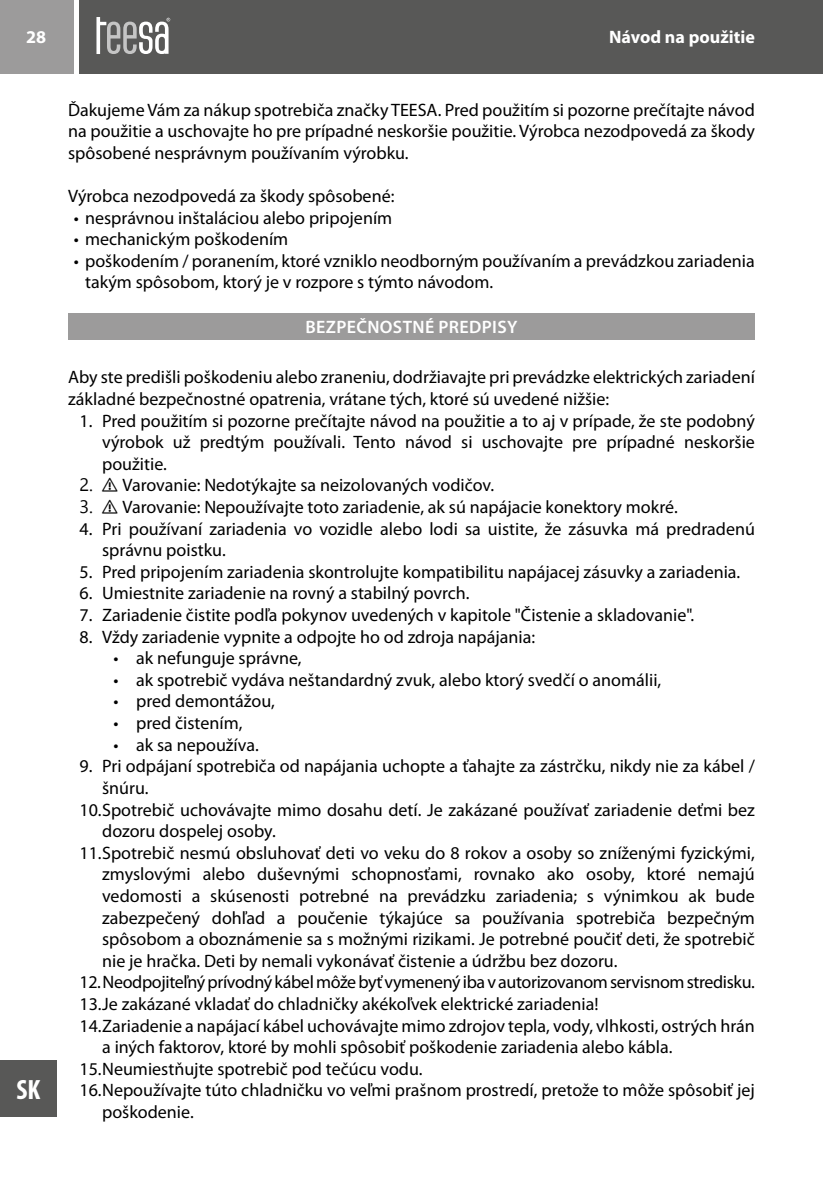
<style>
.page{position:relative;width:823px;height:1191px;background:#fff}
.page>*{position:absolute;margin:0;border:0;box-sizing:border-box;transform-origin:0 0}
.t1{font:700 condensed 28px "Myriad Pro";color:#fff}
.t2{font:18px/21.6px "Myriad Pro";color:#000}
.t3{font:18px "Myriad Pro";letter-spacing:-.02em;color:#000}
.t4{font:600 18px "Myriad Pro";letter-spacing:.02em;color:#fff}
.t5{font:700 18px "Myriad Pro";color:#fff}
</style>
<div class="page">
<div style="left:0;top:1060px;width:57px;height:57px;background:#585857"></div>
<div style="left:0;top:0;width:74px;height:74px;background:#9c9b9b"></div>
<div style="left:79px;top:0;width:743px;height:74px;background:#585857"></div>
<svg style="left:96px;top:17px;width:74px;height:37px"></svg>
<div style="left:68px;top:314px;width:686px;height:26px;background:#9c9b9b"></div>
<p class="t5" style="left:26px;top:25px;width:21px">28</p>
<p class="t5" style="left:608px;top:25px;width:147px">Návod na použitie</p>
<h1 class="t1" style="left:16px;top:1072px;width:25px">SK</h1>
<p class="t2" style="left:68px;top:98px;width:687px;text-align:justify">Ďakujeme Vám za nákup spotrebiča značky TEESA. Pred použitím si pozorne prečítajte návod na použitie a uschovajte ho pre prípadné neskoršie použitie. Výrobca nezodpovedá za škody spôsobené nesprávnym používaním výrobku.</p>
<p class="t2" style="left:68px;top:185px;width:327px">Výrobca nezodpovedá za škody spôsobené:</p>
<p class="t2" style="left:74px;top:206px;width:320px">• nesprávnou inštaláciou alebo pripojením</p>
<p class="t2" style="left:74px;top:228px;width:216px">• mechanickým poškodením</p>
<p class="t2" style="left:85px;top:250px;width:670px;text-indent:-11px">• poškodením / poranením, ktoré vzniklo neodborným používaním a prevádzkou zariadenia takým spôsobom, ktorý je v rozpore s týmto návodom.</p>
<p class="t4" style="left:305px;top:316px;width:213px">BEZPEČNOSTNÉ PREDPISY</p>
<p class="t2" style="left:68px;top:366px;width:688px">Aby ste predišli poškodeniu alebo zraneniu, dodržiavajte pri prevádzke elektrických zariadení základné bezpečnostné opatrenia, vrátane tých, ktoré sú uvedené nižšie:</p>
<p class="t2" style="left:102px;top:409px;width:654px;text-indent:-23px">1. Pred použitím si pozorne prečítajte návod na použitie a to aj v prípade, že ste podobný výrobok už predtým používali. Tento návod si uschovajte pre prípadné neskoršie použitie.<br>⚠ Varovanie: Nedotýkajte sa neizolovaných vodičov.</p>
<p class="t2" style="left:79px;top:496px;width:599px">✓ ⚠ Varovanie: Nepoužívajte toto zariadenie, ak sú napájacie konektory mokré.</p>
<p class="t2" style="left:102px;top:517px;width:654px;text-indent:-23px">4. Pri používaní zariadenia vo vozidle alebo lodi sa uistite, že zásuvka má predradenú správnu poistku.</p>
<p class="t2" style="left:79px;top:560px;width:662px">5. Pred pripojením zariadenia skontrolujte kompatibilitu napájacej zásuvky a zariadenia.</p>
<p class="t2" style="left:79px;top:582px;width:391px">6. Umiestnite zariadenie na rovný a stabilný povrch.</p>
<p class="t2" style="left:79px;top:604px;width:616px">7. Zariadenie čistite podľa pokynov uvedených v kapitole "Čistenie a skladovanie".</p>
<p class="t2" style="left:79px;top:625px;width:457px">8. Vždy zariadenie vypnite a odpojte ho od zdroja napájania:</p>
<p class="t2" style="left:113px;top:647px;width:189px">• ak nefunguje správne,</p>
<p class="t2" style="left:113px;top:668px;width:549px">• ak spotrebič vydáva neštandardný zvuk, alebo ktorý svedčí o anomálii,</p>
<p class="t2" style="left:113px;top:690px;width:163px">• pred demontážou,</p>
<p class="t2" style="left:113px;top:712px;width:130px">• pred čistením,</p>
<p class="t2" style="left:113px;top:733px;width:147px">• ak sa nepoužíva.</p>
<p class="t2" style="left:79px;top:755px;width:676px">9. Pri odpájaní spotrebiča od napájania uchopte a ťahajte za zástrčku, nikdy nie za kábel /</p>
<p class="t2" style="left:102px;top:776px;width:48px">šnúru.</p>
<p class="t2" style="left:79px;top:798px;width:676px">10.Spotrebič uchovávajte mimo dosahu detí. Je zakázané používať zariadenie deťmi bez</p>
<p class="t2" style="left:102px;top:820px;width:175px">dozoru dospelej osoby.</p>
<p class="t2" style="left:79px;top:841px;width:676px">11.Spotrebič nesmú obsluhovať deti vo veku do 8 rokov a osoby so zníženými fyzickými,</p>
<p class="t2" style="left:102px;top:863px;width:653px">zmyslovými alebo duševnými schopnosťami, rovnako ako osoby, ktoré nemajú</p>
<p class="t2" style="left:102px;top:884px;width:653px">vedomosti a skúsenosti potrebné na prevádzku zariadenia; s výnimkou ak bude</p>
<p class="t2" style="left:102px;top:906px;width:654px">zabezpečený dohľad a poučenie týkajúce sa používania spotrebiča bezpečným</p>
<p class="t2" style="left:102px;top:928px;width:653px">spôsobom a oboznámenie sa s možnými rizikami. Je potrebné poučiť deti, že spotrebič</p>
<p class="t2" style="left:102px;top:949px;width:516px">nie je hračka. Deti by nemali vykonávať čistenie a údržbu bez dozoru.</p>
<p class="t3" style="left:79px;top:971px;width:676px">12.Neodpojiteľný prívodný kábel môže byť vymenený iba v autorizovanom servisnom stredisku.</p>
<p class="t2" style="left:79px;top:992px;width:520px">13.Je zakázané vkladať do chladničky akékoľvek elektrické zariadenia!</p>
<p class="t2" style="left:79px;top:1014px;width:676px">14.Zariadenie a napájací kábel uchovávajte mimo zdrojov tepla, vody, vlhkosti, ostrých hrán</p>
<p class="t2" style="left:102px;top:1036px;width:571px">a iných faktorov, ktoré by mohli spôsobiť poškodenie zariadenia alebo kábla.</p>
<p class="t2" style="left:79px;top:1057px;width:344px">15.Neumiestňujte spotrebič pod tečúcu vodu.</p>
<p class="t2" style="left:79px;top:1079px;width:676px">16.Nepoužívajte túto chladničku vo veľmi prašnom prostredí, pretože to môže spôsobiť jej</p>
<p class="t2" style="left:102px;top:1100px;width:93px">poškodenie.</p>
</div>
